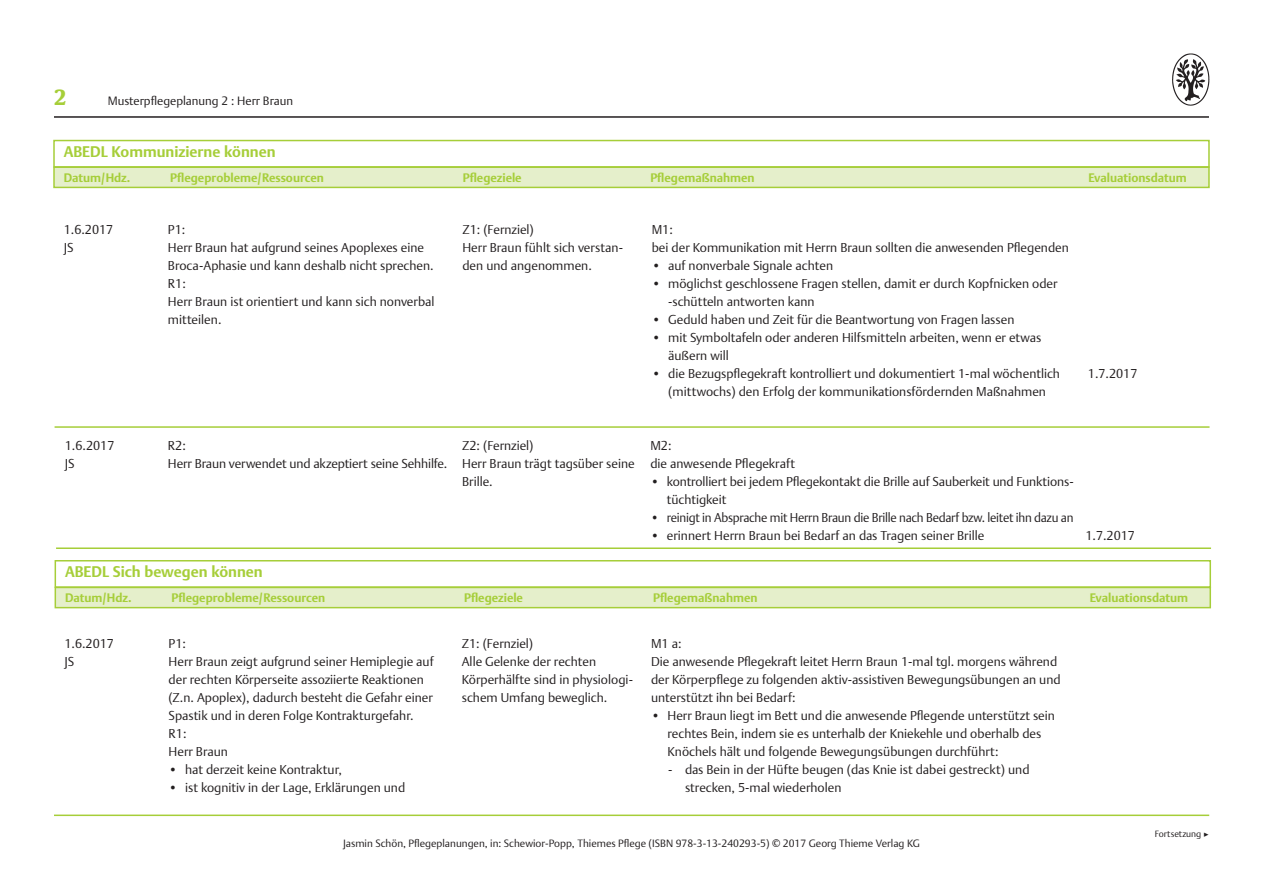
<style>
.page{position:relative;width:1263px;height:893px;background:#fff}
.page>*{position:absolute;margin:0;border:0;box-sizing:border-box;transform-origin:0 0}
.t1{font:700 21px "Thieme Gulliver 2011";color:#a6ce39}
.t2{font:700 15px "Thieme Argo 2011";color:#a6ce39}
.t3{font:300 12.75px/18px "Thieme Argo 2011";color:#231f20}
.t4{font:300 12.75px "Thieme Argo 2011";letter-spacing:-.02em;color:#231f20;scale:.96 1}
.t5{font:700 12px "Thieme Argo 2011";color:#a6ce39}
.t6{font:300 12px "Thieme Argo 2011";color:#231f20}
.t7{font:300 10.5px "Thieme Argo 2011";color:#231f20}
.t8{font:300 9px "Thieme Argo 2011";color:#231f20}
.s1{font-family:"Thieme Gulliver 2011";font-weight:400}
.s2{font-family:"Minion Pro";font-weight:400}
</style>
<div class="page">
<hr style="left:54px;top:116px;width:1155px;height:2px;background:#231f20">
<img style="left:1172px;top:53px;width:38px;height:53px">
<hr style="left:54px;top:814px;width:1155px;height:2px;background:#a6ce39">
<div style="left:53px;top:140px;width:1157px;height:28px;border:2px solid #a6ce39"></div>
<div style="left:53px;top:166px;width:1157px;height:22px;background:#e5efcb;border:2px solid #a6ce39"></div>
<hr style="left:55px;top:426px;width:1154px;height:2px;background:#a6ce39">
<div style="left:55px;top:560px;width:1156px;height:28px;border:2px solid #a6ce39"></div>
<div style="left:55px;top:587px;width:1156px;height:21px;background:#e5efcb;border:2px solid #a6ce39"></div>
<hr style="left:56px;top:547px;width:1155px;height:2px;background:#a6ce39">
<h1 class="t1" style="left:54px;top:80px;width:14px">2</h1>
<p class="t6" style="left:108px;top:93px;width:187px">Musterpflegeplanung 2 : Herr Braun</p>
<p class="t2" style="left:64px;top:142px;width:213px">ABEDL Kommunizierne können</p>
<p class="t5" style="left:64px;top:169px;width:68px">Datum/Hdz.</p>
<p class="t5" style="left:170px;top:169px;width:155px">Pflegeprobleme/Ressourcen</p>
<p class="t5" style="left:463px;top:169px;width:60px">Pflegeziele</p>
<p class="t5" style="left:650px;top:169px;width:106px">Pflegemaßnahmen</p>
<p class="t5" style="left:1088px;top:169px;width:100px">Evaluationsdatum</p>
<p class="t3" style="left:64px;top:220px;width:51px">1.6.2017<br>JS</p>
<p class="t3" style="left:168px;top:220px;width:268px">P1:<br>Herr Braun hat aufgrund seines Apoplexes eine<br>Broca-Aphasie und kann deshalb nicht sprechen.<br>R1:<br>Herr Braun ist orientiert und kann sich nonverbal mitteilen.</p>
<p class="t3" style="left:462px;top:220px;width:162px">Z1: (Fernziel)<br>Herr Braun fühlt sich verstan&shy;den und angenommen.</p>
<p class="t3" style="left:652px;top:220px;width:419px">M1:<br>bei der Kommunikation mit Herrn Braun sollten die anwesenden Pflegenden</p>
<p class="t3" style="left:652px;top:256px;width:183px">• auf nonverbale Signale achten</p>
<p class="t3" style="left:668px;top:274px;width:391px;text-indent:-16px">• möglichst geschlossene Fragen stellen, damit er durch Kopfnicken oder -schütteln antworten kann</p>
<p class="t3" style="left:652px;top:310px;width:364px">• Geduld haben und Zeit für die Beantwortung von Fragen lassen</p>
<p class="t3" style="left:668px;top:328px;width:375px;text-indent:-16px">• mit Symboltafeln oder anderen Hilfsmitteln arbeiten, wenn er etwas äußern will</p>
<p class="t3" style="left:652px;top:364px;width:410px;text-align:center">• die Bezugspflegekraft kontrolliert und dokumentiert 1-mal wöchentlich (mittwochs) den Erfolg der kommunikationsfördernden Maßnahmen</p>
<p class="t3" style="left:1088px;top:364px;width:51px">1.7.2017</p>
<p class="t3" style="left:65px;top:436px;width:51px">1.6.2017<br>JS</p>
<p class="t3" style="left:168px;top:436px;width:281px">R2:<br>Herr Braun verwendet und akzeptiert seine Sehhilfe.</p>
<p class="t3" style="left:462px;top:436px;width:174px">Z2: (Fernziel)<br>Herr Braun trägt tagsüber seine<br>Brille.</p>
<p class="t3" style="left:650px;top:436px;width:146px">M2:<br>die anwesende Pflegekraft</p>
<p class="t3" style="left:667px;top:472px;width:408px;text-indent:-16px">• kontrolliert bei jedem Pflegekontakt die Brille auf Sauberkeit und Funktions&shy;tüchtigkeit</p>
<p class="t4" style="left:650px;top:509px;width:442px">• reinigt in Absprache mit Herrn Braun die Brille nach Bedarf bzw. leitet ihn dazu an</p>
<p class="t3" style="left:650px;top:526px;width:335px">• erinnert Herrn Braun bei Bedarf an das Tragen seiner Brille</p>
<p class="t3" style="left:1085px;top:526px;width:51px">1.7.2017</p>
<p class="t2" style="left:65px;top:562px;width:199px">ABEDL Sich bewegen können</p>
<p class="t5" style="left:65px;top:590px;width:68px">Datum/Hdz.</p>
<p class="t5" style="left:172px;top:590px;width:155px">Pflegeprobleme/Ressourcen</p>
<p class="t5" style="left:464px;top:590px;width:60px">Pflegeziele</p>
<p class="t5" style="left:653px;top:590px;width:106px">Pflegemaßnahmen</p>
<p class="t5" style="left:1090px;top:590px;width:100px">Evaluationsdatum</p>
<p class="t3" style="left:169px;top:634px;width:267px">P1:<br>Herr Braun zeigt aufgrund seiner Hemiplegie auf der rechten Körperseite assoziierte Reaktionen (Z.n. Apoplex), dadurch besteht die Gefahr einer<br>Spastik und in deren Folge Kontrakturgefahr.<br>R1:<br>Herr Braun</p>
<p class="t3" style="left:169px;top:760px;width:175px">• hat derzeit keine Kontraktur,</p>
<p class="t3" style="left:169px;top:778px;width:238px">• ist kognitiv in der Lage, Erklärungen und</p>
<p class="t3" style="left:462px;top:634px;width:173px">Z1: (Fernziel)<br>Alle Gelenke der rechten<br>Körperhälfte sind in physiologi&shy;schem Umfang beweglich.</p>
<p class="t3" style="left:651px;top:634px;width:411px">M1 a:<br>Die anwesende Pflegekraft leitet Herrn Braun 1-mal tgl. morgens während der Körperpflege zu folgenden aktiv-assistiven Bewegungsübungen an und unterstützt ihn bei Bedarf:</p>
<p class="t3" style="left:667px;top:706px;width:389px;text-indent:-16px">• Herr Braun liegt im Bett und die anwesende Pflegende unterstützt sein rechtes Bein, indem sie es unterhalb der Kniekehle und oberhalb des<br>Knöchels hält und folgende Bewegungsübungen durchführt:</p>
<p class="t3" style="left:685px;top:760px;width:346px;text-indent:-17px">- das Bein in der Hüfte beugen (das Knie ist dabei gestreckt) und strecken, 5-mal wiederholen</p>
<p class="t3" style="left:64px;top:634px;width:51px">1.6.2017<br>JS</p>
<p class="t7" style="left:343px;top:837px;width:578px">Jasmin Schön, Pflegeplanungen, in: Schewior-Popp, Thiemes Pflege (ISBN 978-3-13-240293-5) <span class="s1">©</span> 2017 Georg Thieme Verlag KG</p>
<p class="t8" style="left:1155px;top:828px;width:56px">Fortsetzung <span class="s2">▶</span></p>
</div>
